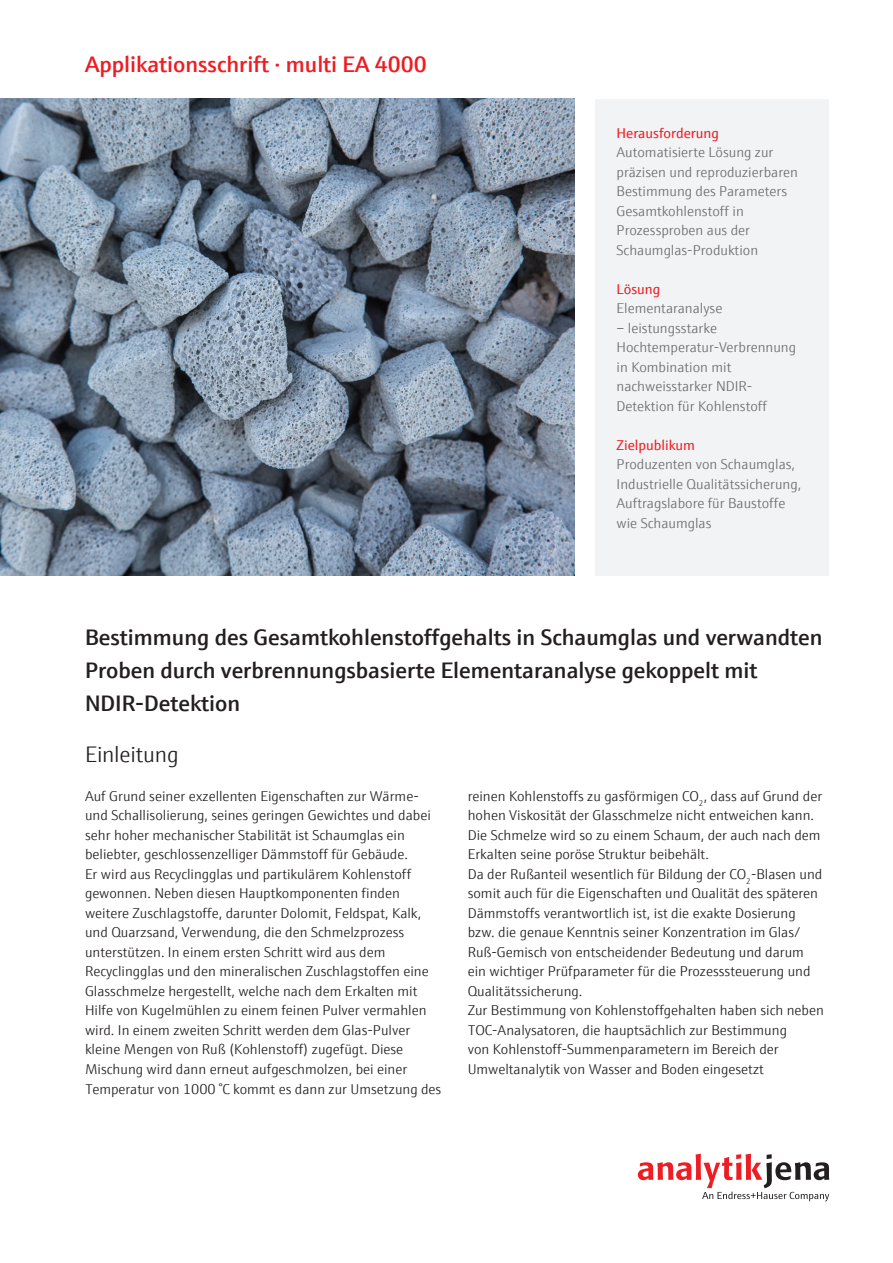
<style>
.page{position:relative;width:893px;height:1263px;background:#fff}
.page>*{position:absolute;margin:0;border:0;box-sizing:border-box;transform-origin:0 0}
.Einleitung_15pt_2_sp{font:600 22.5px/33px "E+H Sans";color:#231f20}
.H_1_rot{font:600 22.5px "E+H Sans";color:#ee1d23}
.H2_15pt_schwarz{font:300 22.5px "E+H Sans";letter-spacing:-.005em;color:#231f20}
.Fließtext{font:300 14.25px/19.5px "E+H Sans";color:#231f20}
.Box_grau{font:300 14.25px/19.5px "E+H Sans";color:#6c6d70}
.Box_Headline{font:14.25px "E+H Sans";color:#ee1d23}
</style>
<div class="page">
<svg style="left:638px;top:1154px;width:191px;height:47px"></svg>
<div style="left:595px;top:99px;width:234px;height:476px;background:#f2f3f4"></div>
<img style="left:0;top:99px;width:574px;height:476px">
<p class="H_1_rot" style="left:85px;top:47px;width:343px">Applikationsschrift · multi EA 4000</p>
<p class="Box_Headline" style="left:617px;top:122px;width:104px">Herausforderung</p>
<p class="Box_grau" style="left:617px;top:142px;width:183px">Automatisierte Lösung zur präzisen und reproduzierbaren<br>Bestimmung des Parameters<br>Gesamtkohlenstoff in<br>Prozessproben aus der<br>Schaumglas-Produktion</p>
<p class="Box_Headline" style="left:617px;top:278px;width:45px">Lösung</p>
<p class="Box_grau" style="left:617px;top:298px;width:107px">Elementaranalyse</p>
<p class="Box_grau" style="left:617px;top:317px;width:181px">– leistungsstarke<br>Hochtemperatur-Verbrennung in Kombination mit nachweisstarker NDIR-<br>Detektion für Kohlenstoff</p>
<p class="Box_Headline" style="left:617px;top:434px;width:80px">Zielpublikum</p>
<p class="Box_grau" style="left:617px;top:454px;width:186px">Produzenten von Schaumglas,<br>Industrielle Qualitätssicherung,<br>Auftragslabore für Baustoffe wie Schaumglas</p>
<p class="Einleitung_15pt_2_sp" style="left:85px;top:619px;width:739px">Bestimmung des Gesamtkohlenstoffgehalts in Schaumglas und verwandten<br>Proben durch verbrennungsbasierte Elementaranalyse gekoppelt mit<br>NDIR-Detektion</p>
<p class="H2_15pt_schwarz" style="left:85px;top:738px;width:95px">Einleitung</p>
<p class="Fließtext" style="left:85px;top:785px;width:358px">Auf Grund seiner exzellenten Eigenschaften zur Wärme&shy;und Schallisolierung, seines geringen Gewichtes und dabei sehr hoher mechanischer Stabilität ist Schaumglas ein beliebter, geschlossenzelliger Dämmstoff für Gebäude.<br>Er wird aus Recyclingglas und partikulärem Kohlenstoff gewonnen. Neben diesen Hauptkomponenten finden weitere Zuschlagstoffe, darunter Dolomit, Feldspat, Kalk, und Quarzsand, Verwendung, die den Schmelzprozess unterstützen. In einem ersten Schritt wird aus dem Recyclingglas und den mineralischen Zuschlagstoffen eine Glasschmelze hergestellt, welche nach dem Erkalten mit Hilfe von Kugelmühlen zu einem feinen Pulver vermahlen wird. In einem zweiten Schritt werden dem Glas-Pulver kleine Mengen von Ruß (Kohlenstoff) zugefügt. Diese Mischung wird dann erneut aufgeschmolzen, bei einer Temperatur von 1000 °C kommt es dann zur Umsetzung des</p>
<p class="Fließtext" style="left:468px;top:785px;width:356px">reinen Kohlenstoffs zu gasförmigen CO<sub>2</sub>, dass auf Grund der hohen Viskosität der Glasschmelze nicht entweichen kann.<br>Die Schmelze wird so zu einem Schaum, der auch nach dem Erkalten seine poröse Struktur beibehält.</p>
<p class="Fließtext" style="left:468px;top:863px;width:356px">Da der Rußanteil wesentlich für Bildung der CO<sub>2</sub>-Blasen und somit auch für die Eigenschaften und Qualität des späteren Dämmstoffs verantwortlich ist, ist die exakte Dosierung bzw. die genaue Kenntnis seiner Konzentration im Glas/ Ruß-Gemisch von entscheidender Bedeutung und darum ein wichtiger Prüfparameter für die Prozesssteuerung und Qualitätssicherung.</p>
<p class="Fließtext" style="left:468px;top:1000px;width:358px">Zur Bestimmung von Kohlenstoffgehalten haben sich neben TOC-Analysatoren, die hauptsächlich zur Bestimmung<br>von Kohlenstoff-Summenparametern im Bereich der Umweltanalytik von Wasser and Boden eingesetzt</p>
</div>
